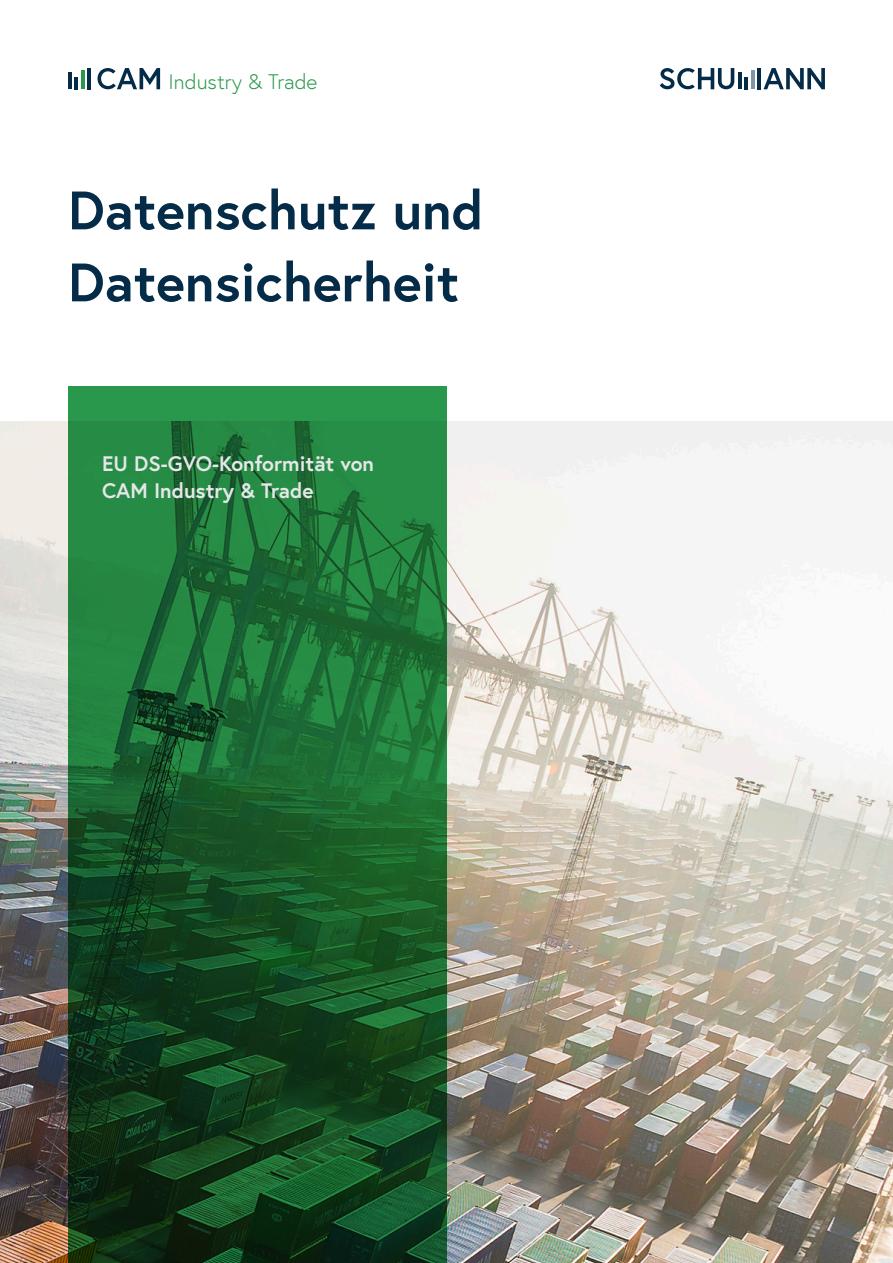
<style>
.page{position:relative;width:893px;height:1263px;background:#fff}
.page>*{position:absolute;margin:0;border:0;box-sizing:border-box;transform-origin:0 0}
.SCHUMANN_Zitat{font:700 54px/72px "Europa";color:#042b47}
.SCHUMANN_Zitat-2{font:700 21px/27px "Europa";color:#e6e7e9}
.SCHUMANN_Zitat-3{font:300 21px "Europa";color:#29974c}
</style>
<div class="page">
<img style="left:0;top:421px;width:893px;height:842px">
<svg style="left:763px;top:68px;width:62px;height:21px"></svg>
<svg style="left:660px;top:68px;width:74px;height:21px"></svg>
<hr style="left:757px;top:68px;width:4px;height:21px;background:#042b47">
<hr style="left:744px;top:77px;width:4px;height:12px;background:#042b47">
<hr style="left:738px;top:73px;width:4px;height:16px;background:#042b47">
<hr style="left:751px;top:71px;width:3px;height:18px;background:#042b47">
<svg style="left:97px;top:68px;width:63px;height:21px"></svg>
<hr style="left:87px;top:68px;width:4px;height:21px;background:#042b47">
<hr style="left:74px;top:77px;width:4px;height:12px;background:#042b47">
<hr style="left:68px;top:73px;width:4px;height:16px;background:#042b47">
<hr style="left:81px;top:71px;width:3px;height:18px;background:#29974c">
<svg style="left:68px;top:387px;width:378px;height:876px;background:#1a5f2d"></svg>
<p class="SCHUMANN_Zitat-3" style="left:169px;top:69px;width:150px">Industry &amp; Trade</p>
<p class="SCHUMANN_Zitat" style="left:68px;top:173px;width:417px">Datenschutz und<br>Datensicherheit</p>
<p class="SCHUMANN_Zitat-2" style="left:102px;top:450px;width:273px">EU DS-GVO-Konformität von<br>CAM Industry &amp; Trade</p>
</div>
